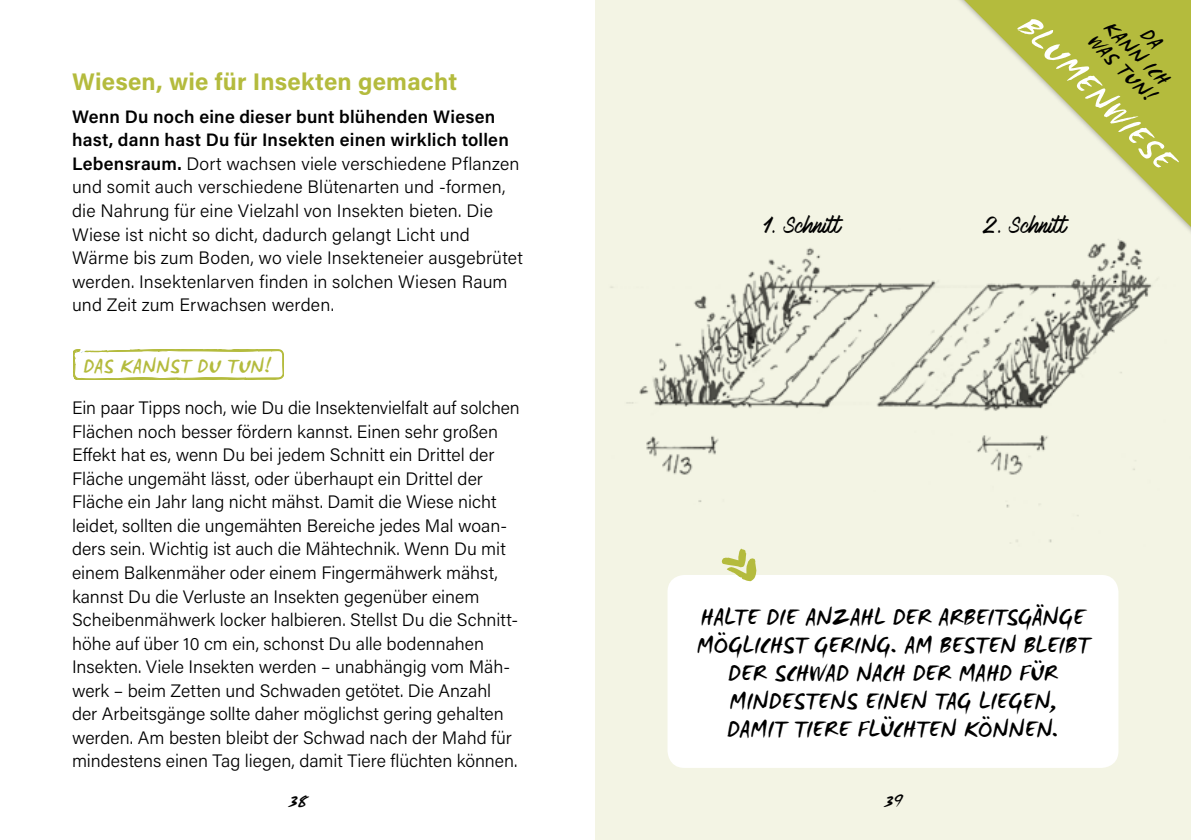
<style>
.page{position:relative;width:1191px;height:840px;background:#fff}
.page>*{position:absolute;margin:0;border:0;box-sizing:border-box;transform-origin:0 0}
.t1{font:36px "WC Mano Negra Bta";color:#fff}
.t2{font:26px/28px "WC Mano Negra Bta";letter-spacing:-.01em;color:#000;text-align:center}
.t3{font:700 24px "Acumin Pro";letter-spacing:.01em;color:#b4bb3d}
.t4{font:22px/21px "WC Mano Negra Bta";color:#000;text-align:center}
.t5{font:22px "WC Mano Negra Bta";letter-spacing:.01em;color:#b4bb3d}
.t6{font:20px "Mark My Words";letter-spacing:-.01em;color:#000}
.t7{font:300 18px/23.6px "Acumin Pro";color:#000}
.t8{font:18px "WC Mano Negra Bta";color:#000}
.s1{font-weight:600}
</style>
<div class="page">
<div style="left:595px;top:0;width:596px;height:839px;background:#f3f4e4"></div>
<div style="left:667px;top:574px;width:451px;height:193px;background:#fff;border-radius:17px"></div>
<img style="left:610px;top:247px;width:542px;height:296px">
<div style="left:930px;top:0;width:261px;height:261px;background:#f3f4e4"></div>
<svg style="left:964px;top:0;width:227px;height:227px"></svg>
<svg style="left:73px;top:349px;width:210px;height:30px"></svg>
<svg style="left:720px;top:574px;width:44px;height:1px"></svg>
<h3 class="t3" style="left:72px;top:64px;width:386px">Wiesen, wie für Insekten gemacht</h3>
<p class="t7" style="left:72px;top:104px;width:452px"><span class="s1">Wenn Du noch eine dieser bunt blühenden Wiesen hast, dann hast Du für Insekten einen wirklich tollen Lebensraum.</span> Dort wachsen viele verschiedene Pflanzen und somit auch verschiedene Blütenarten und -formen, die Nahrung für eine Vielzahl von Insekten bieten. Die Wiese ist nicht so dicht, dadurch gelangt Licht und Wärme bis zum Boden, wo viele Insekteneier ausgebrütet werden. Insektenlarven finden in solchen Wiesen Raum und Zeit zum Erwachsen werden.</p>
<p class="t5" style="left:83px;top:352px;width:189px">DAS KANNST DU TUN!</p>
<p class="t7" style="left:72px;top:395px;width:449px">Ein paar Tipps noch, wie Du die Insektenvielfalt auf solchen Flächen noch besser fördern kannst. Einen sehr großen Effekt hat es, wenn Du bei jedem Schnitt ein Drittel der Fläche ungemäht lässt, oder überhaupt ein Drittel der Fläche ein Jahr lang nicht mähst. Damit die Wiese nicht leidet, sollten die ungemähten Bereiche jedes Mal woan&shy;ders sein. Wichtig ist auch die Mähtechnik. Wenn Du mit einem Balkenmäher oder einem Fingermähwerk mähst, kannst Du die Verluste an Insekten gegenüber einem Scheibenmähwerk locker halbieren. Stellst Du die Schnitt&shy;höhe auf über 10 cm ein, schonst Du alle bodennahen Insekten. Viele Insekten werden – unabhängig vom Mäh&shy;werk – beim Zetten und Schwaden getötet. Die Anzahl der Arbeitsgänge sollte daher möglichst gering gehalten werden. Am besten bleibt der Schwad nach der Mahd für mindestens einen Tag liegen, damit Tiere flüchten können.</p>
<h1 class="t1" style="left:1039px;top:5px;width:207px;rotate:45deg">BLUMENWIESE</h1>
<p class="t4" style="left:1127px;top:1px;width:87px;rotate:45deg">DA<br>KANN ICH<br>WAS TUN!</p>
<p class="t6" style="left:764px;top:214px;width:78px">1. Schnitt</p>
<p class="t6" style="left:984px;top:214px;width:84px">2. Schnitt</p>
<h2 class="t2" style="left:696px;top:604px;width:394px">HALTE DIE ANZAHL DER ARBEITSGÄNGE<br>MÖGLICHST GERING. AM BESTEN BLEIBT<br>DER SCHWAD NACH DER MAHD FÜR<br>MINDESTENS EINEN TAG LIEGEN,<br>DAMIT TIERE FLÜCHTEN KÖNNEN.</h2>
<p class="t8" style="left:289px;top:789px;width:19px">38</p>
<p class="t8" style="left:884px;top:789px;width:23px">39</p>
</div>
